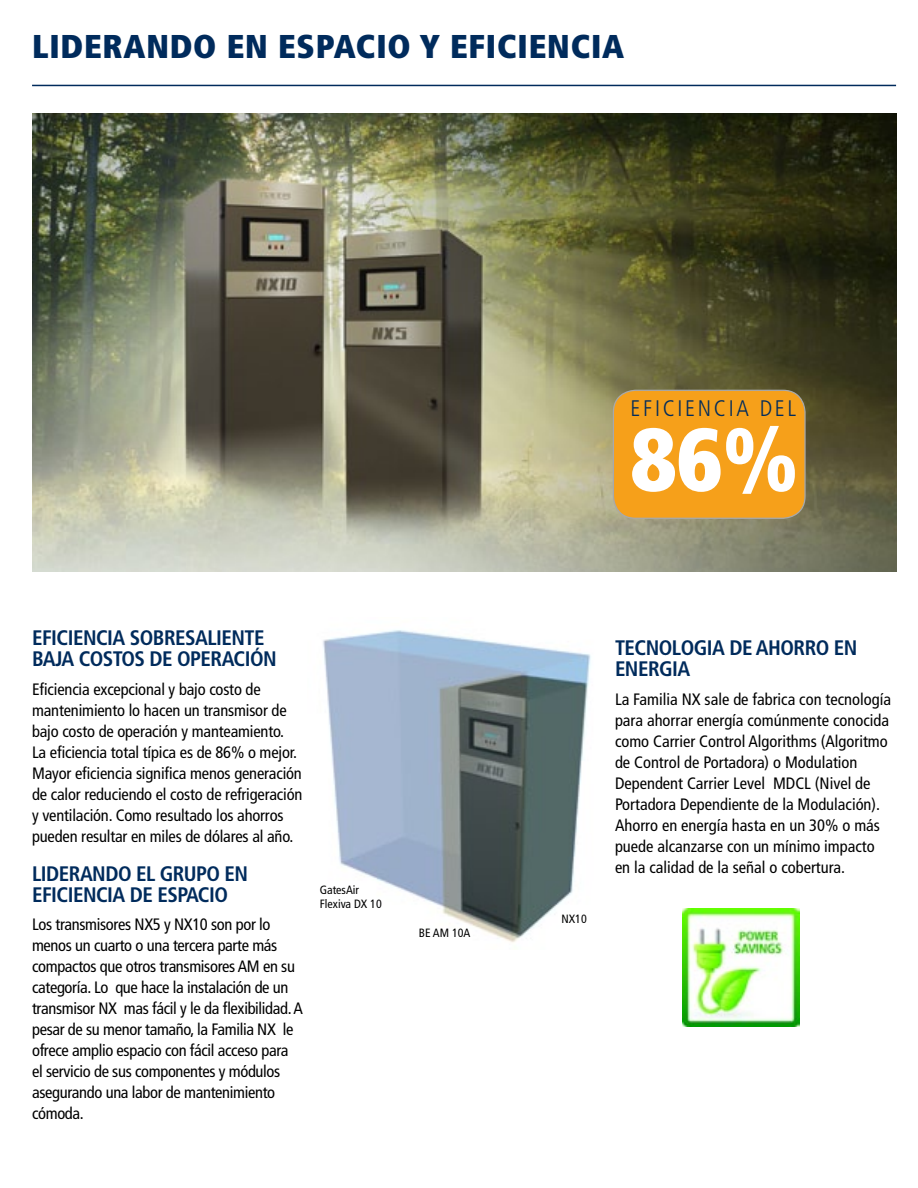
<style>
.page{position:relative;width:918px;height:1188px;background:#fff}
.page>*{position:absolute;margin:0;border:0;box-sizing:border-box;transform-origin:0 0}
.t1{font:900 condensed 88.65px "Frutiger";color:#fff}
.t2{font:900 condensed 33px "Frutiger";letter-spacing:.025em;color:#002b5c}
.t3{font:300 condensed 22.5px "Frutiger";color:#002b5c}
.t4{font:700 condensed 21px/21px "Frutiger";letter-spacing:-.025em;color:#002b5c}
.t5{font:condensed 16.5px/21px "Frutiger";letter-spacing:-.01em;color:#000}
.t6{font:condensed 12px/14.4px "Frutiger";color:#000}
</style>
<div class="page">
<img style="left:32px;top:113px;width:864px;height:459px">
<hr style="left:32px;top:85px;width:864px;height:1px;background:#002b5c">
<div style="left:613px;top:390px;width:192px;height:128px;background:#f6a01a;border-radius:22px"></div>
<div style="left:613px;top:390px;width:193px;height:129px;border:1px solid #a7a9ac;border-radius:22px"></div>
<img style="left:683px;top:909px;width:117px;height:117px">
<img style="left:323px;top:630px;width:268px;height:313px">
<h2 class="t2" style="left:32px;top:27px;width:594px">LI DERANDO EN ESPACIO Y EFICIENCIA</h2>
<p class="t4" style="left:32px;top:628px;width:246px">EFICIENCIA SOBRESALIENTE<br>BAJA COSTOS DE OPERACIÓN</p>
<p class="t5" style="left:32px;top:679px;width:272px">Eficiencia excepcional y bajo costo de mantenimiento lo hacen un transmisor de bajo costo de operación y manteamiento.<br>La eficiencia total típica es de 86% o mejor.<br>Mayor eficiencia significa menos generación de calor reduciendo el costo de refrigeración y ventilación. Como resultado los ahorros pueden resultar en miles de dólares al año.</p>
<p class="t4" style="left:32px;top:863px;width:218px">LIDERANDO EL GRUPO EN<br>EFICIENCIA DE ESPACIO</p>
<p class="t5" style="left:32px;top:914px;width:272px">Los transmisores NX5 y NX10 son por lo menos un cuarto o una tercera parte más compactos que otros transmisores AM en su categoría. Lo que hace la instalación de un transmisor NX mas fácil y le da flexibilidad. A pesar de su menor tamaño, la Familia NX le ofrece amplio espacio con fácil acceso para el servicio de sus componentes y módulos asegurando una labor de mantenimiento cómoda.</p>
<p class="t6" style="left:320px;top:883px;width:63px">GatesAir<br>Flexiva DX 10</p>
<p class="t6" style="left:419px;top:925px;width:53px">BE AM 10A</p>
<h3 class="t3" style="left:631px;top:395px;width:26px">EFICIENCIA</h3>
<h3 class="t3" style="left:760px;top:395px;width:13px">DEL</h3>
<h1 class="t1" style="left:631px;top:406px;width:169px">86%</h1>
<p class="t6" style="left:561px;top:911px;width:27px">NX10</p>
<p class="t4" style="left:615px;top:638px;width:244px">TECNOLOGIA DE AHORRO EN<br>ENERGIA</p>
<p class="t5" style="left:615px;top:689px;width:277px">La Familia NX sale de fabrica con tecnología para ahorrar energía comúnmente conocida como Carrier Control Algorithms (Algoritmo de Control de Portadora) o Modulation Dependent Carrier Level MDCL (Nivel de Portadora Dependiente de la Modulación).<br>Ahorro en energía hasta en un 30% o más puede alcanzarse con un mínimo impacto en la calidad de la señal o cobertura.</p>
</div>
